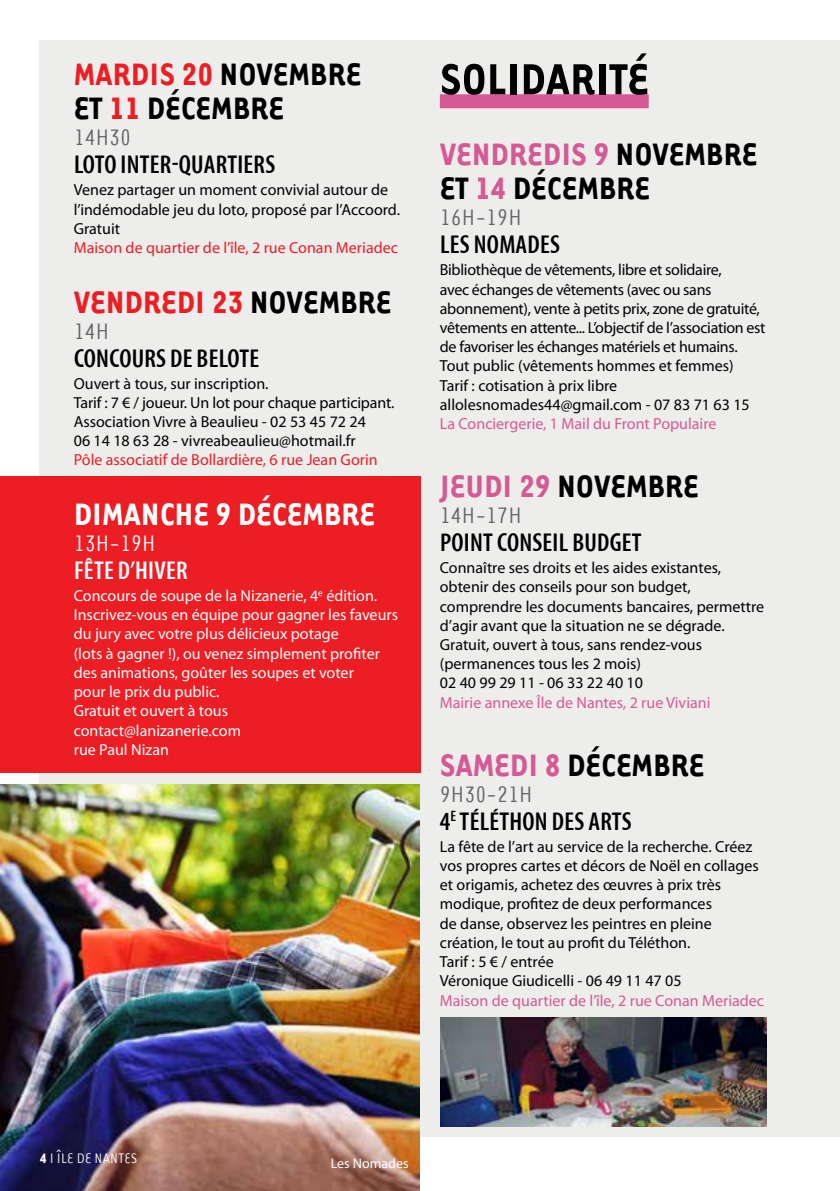
<style>
.page{position:relative;width:840px;height:1191px;background:#fff}
.page>*{position:absolute;margin:0;border:0;box-sizing:border-box;transform-origin:0 0}
.t1{font:700 50px "Tarzana Narrow";letter-spacing:.015em;color:#000}
.t2{font:700 36px "Tarzana Narrow";letter-spacing:.015em;color:#000}
.t3{font:700 36px "Tarzana Narrow";color:#fff}
.t4{font:700 36px "Tarzana Narrow";color:#d55a93}
.t5{font:700 36px "Tarzana Narrow";color:#ed1d24}
.t6{font:600 condensed 26px "Myriad Pro";letter-spacing:.01em;color:#000}
.t7{font:26px "Tarzana Narrow";letter-spacing:.005em;color:#636466}
.t8{font:600 condensed 26px "Myriad Pro";letter-spacing:.01em;color:#fff}
.t9{font:26px "Tarzana Narrow";letter-spacing:.005em;color:#fff}
.t10{font:16px/19.2px "Myriad Pro";color:#000101}
.t11{font:16px/19.2px "Myriad Pro";letter-spacing:-.02em;color:#000101}
.t12{font:16px/19.2px "Myriad Pro";color:#fff}
.t13{font:16px "Myriad Pro";color:#d55a93}
.t14{font:16px "Myriad Pro";color:#ed1d24}
.t15{font:16px "Tarzana Narrow";letter-spacing:.015em;color:#fff}
.t16{font:14px "Myriad Pro";color:#fff}
.s1{color:#ed1d24}
.s2{color:#d55a93}
.s3{font-weight:700}
</style>
<div class="page">
<div style="left:40px;top:40px;width:799px;height:1096px;background:#ededeb"></div>
<div style="left:0;top:476px;width:420px;height:296px;background:#ed1d24"></div>
<div style="left:439px;top:94px;width:209px;height:14px;background:#d55a93"></div>
<img style="left:0;top:784px;width:420px;height:407px">
<img style="left:440px;top:1017px;width:325px;height:109px">
<h2 class="t5" style="left:74px;top:52px;width:39px">MARDIS</h2>
<h2 class="t2" style="left:181px;top:52px;width:57px"><span class="s1">20</span>NOVEMBRE</h2>
<h2 class="t2" style="left:74px;top:86px;width:91px">ET <span class="s1">11</span>DÉCEMBRE</h2>
<h3 class="t7" style="left:74px;top:122px;width:59px">14h30</h3>
<h3 class="t6" style="left:74px;top:151px;width:203px">LOTO INTER-QUARTIERS</h3>
<p class="t10" style="left:74px;top:180px;width:327px">Venez partager un moment convivial autour de l’indémodable jeu du loto, proposé par l’Accoord.<br>Gratuit</p>
<p class="t14" style="left:74px;top:238px;width:325px">Maison de quartier de l’île, 2 rue Conan Meriadec</p>
<h2 class="t5" style="left:74px;top:279px;width:34px">VENDREDI</h2>
<h2 class="t2" style="left:211px;top:279px;width:57px"><span class="s1">23</span>NOVEMBRE</h2>
<h3 class="t7" style="left:74px;top:315px;width:37px">14h</h3>
<h3 class="t6" style="left:74px;top:344px;width:187px">CONCOURS DE BELOTE</h3>
<p class="t10" style="left:74px;top:373px;width:322px">Ouvert à tous, sur inscription.<br>Tarif : 7 € / joueur. Un lot pour chaque participant.<br>Association Vivre à Beaulieu - 02 53 45 72 24<br>06 14 18 63 28 - vivreabeaulieu@hotmail.fr</p>
<p class="t14" style="left:74px;top:450px;width:305px">Pôle associatif de Bollardière, 6 rue Jean Gorin</p>
<h2 class="t3" style="left:74px;top:491px;width:35px">DIMANC</h2>
<h2 class="t3" style="left:175px;top:491px;width:81px">HE 9 DÉCEMBRE</h2>
<h3 class="t9" style="left:74px;top:527px;width:83px">13h-19h</h3>
<h3 class="t8" style="left:74px;top:556px;width:113px">FÊTE D’HIVER</h3>
<p class="t12" style="left:74px;top:586px;width:325px">Concours de soupe de la Nizanerie, 4<sup>e</sup> édition.<br>Inscrivez-vous en équipe pour gagner les faveurs du jury avec votre plus délicieux potage<br>(lots à gagner !), ou venez simplement profiter des animations, goûter les soupes et voter<br>pour le prix du public.<br>Gratuit et ouvert à tous contact@lanizanerie.com<br>rue Paul Nizan</p>
<h1 class="t1" style="left:440px;top:48px;width:210px">SOLIDARITÉ</h1>
<h2 class="t4" style="left:440px;top:132px;width:34px">VENDREDIS</h2>
<h2 class="t2" style="left:593px;top:132px;width:41px"><span class="s2">9</span>NOVEMBRE</h2>
<h2 class="t2" style="left:440px;top:166px;width:91px">ET <span class="s2">14</span>DÉCEMBRE</h2>
<h3 class="t7" style="left:439px;top:202px;width:83px">16h-19h</h3>
<h3 class="t6" style="left:440px;top:230px;width:121px">LES NOMADES</h3>
<p class="t11" style="left:439px;top:260px;width:327px">Bibliothèque de vêtements, libre et solidaire,<br>avec échanges de vêtements (avec ou sans abonnement), vente à petits prix, zone de gratuité, vêtements en attente... L’objectif de l’association est de favoriser les échanges matériels et humains.<br>Tout public (vêtements hommes et femmes)<br>Tarif : cotisation à prix libre allolesnomades44@gmail.com - 07 83 71 63 15</p>
<p class="t13" style="left:439px;top:414px;width:278px">La Conciergerie, 1 Mail du Front Populaire</p>
<h2 class="t2" style="left:440px;top:464px;width:136px"><span class="s2">JEUDI 29</span> NOVEMBRE</h2>
<h3 class="t7" style="left:439px;top:499px;width:83px">14h-17h</h3>
<h3 class="t6" style="left:440px;top:528px;width:203px">POINT CONSEIL BUDGET</h3>
<p class="t10" style="left:439px;top:558px;width:326px">Connaître ses droits et les aides existantes, obtenir des conseils pour son budget, comprendre les documents bancaires, permettre d’agir avant que la situation ne se dégrade.<br>Gratuit, ouvert à tous, sans rendez-vous (permanences tous les 2 mois)<br>02 40 99 29 11 - 06 33 22 40 10</p>
<p class="t13" style="left:439px;top:692px;width:272px">Mairie annexe Île de Nantes, 2 rue Viviani</p>
<h2 class="t4" style="left:440px;top:742px;width:33px">SAMEDI</h2>
<h2 class="t2" style="left:544px;top:742px;width:41px"><span class="s2">8</span>DÉCEMBRE</h2>
<h3 class="t7" style="left:439px;top:778px;width:94px">9h30-21h</h3>
<h3 class="t6" style="left:439px;top:807px;width:193px">4<sup>E</sup> TÉLÉTHON DES ARTS</h3>
<p class="t10" style="left:439px;top:836px;width:320px">La fête de l’art au service de la recherche. Créez vos propres cartes et décors de Noël en collages et origamis, achetez des œuvres à prix très modique, profitez de deux performances<br>de danse, observez les peintres en pleine création, le tout au profit du Téléthon.<br>Tarif : 5 € / entrée<br>Véronique Giudicelli - 06 49 11 47 05</p>
<p class="t13" style="left:439px;top:990px;width:325px">Maison de quartier de l’île, 2 rue Conan Meriadec</p>
<p class="t15" style="left:40px;top:1148px;width:99px"><span class="s3">4</span> I ÎLE DE NANTES</p>
<p class="t16" style="left:330px;top:1155px;width:79px">Les Nomades</p>
</div>
